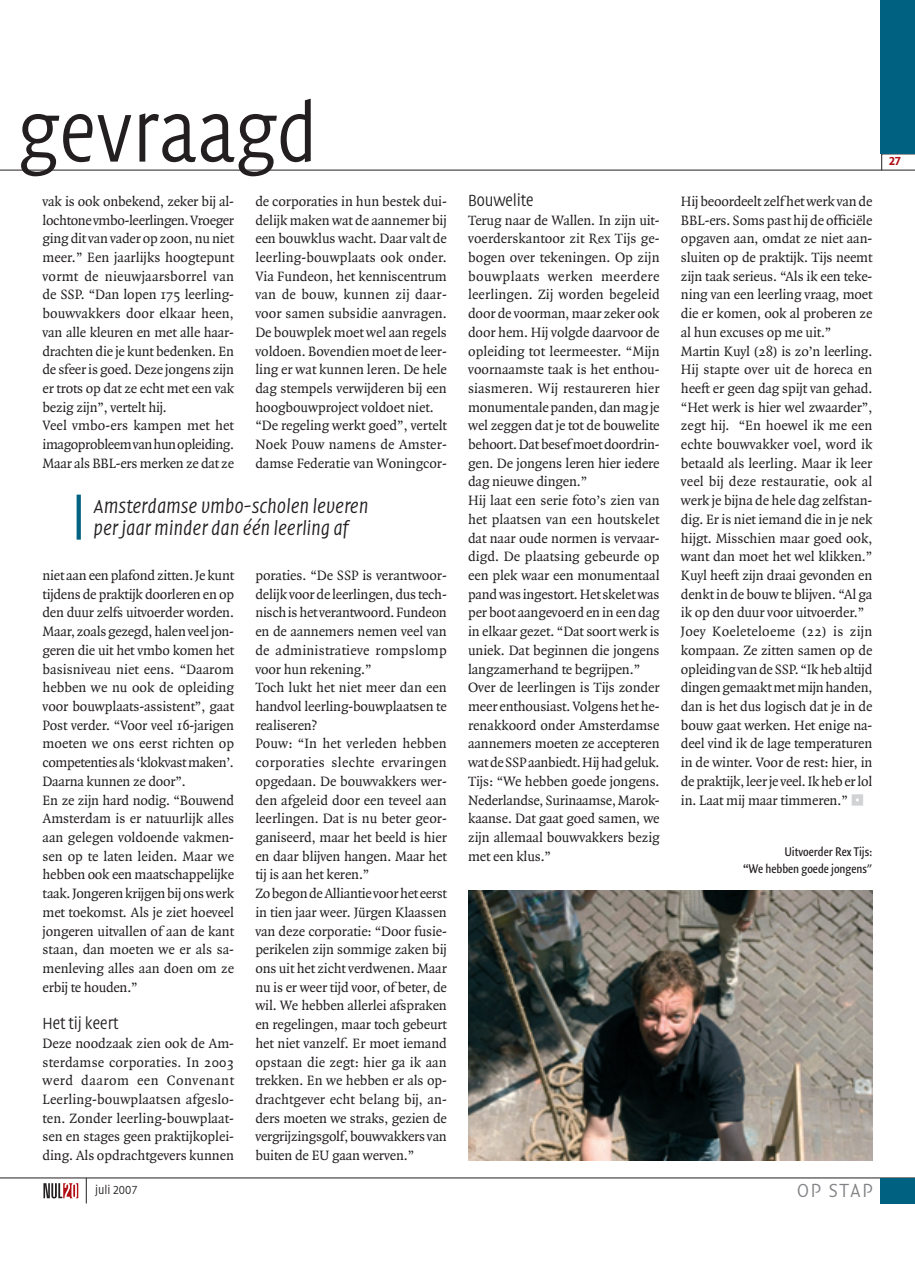
<style>
.page{position:relative;width:915px;height:1263px;background:#fff}
.page>*{position:absolute;margin:0;border:0;box-sizing:border-box;transform-origin:0 0}
.t1{font:300 81px "Quadraat Head";letter-spacing:-.005em;color:#231f20}
.t2{font:italic 300 19.5px/22.5px "Quadraat Head";letter-spacing:-.005em;color:#231f20}
.t3{font:300 19.5px "Quadraat Head";letter-spacing:.085em;color:#808285}
.t4{font:300 16.5px "Quadraat Head";letter-spacing:-.005em;color:#231f20}
.t5{font:14.55px/18.8px "Quadraat";letter-spacing:-.01em;color:#231f20}
.t6{font:13.5px/16.5px "Quadraat Sans Con";letter-spacing:-.005em;color:#231f20;text-align:right}
.t7{font:300 12px "Quadraat Head";letter-spacing:-.005em;color:#231f20}
.t8{font:700 12px "Quadraat Head";color:#b10d15}
</style>
<div class="page">
<hr style="left:0;top:170px;width:914px;height:1px;background:#231f20">
<hr style="left:0;top:1177px;width:914px;height:1px;background:#231f20">
<svg style="left:880px;top:154px;width:34px;height:17px"></svg>
<svg style="left:86px;top:1178px;width:1px;height:25px"></svg>
<svg style="left:43px;top:1183px;width:35px;height:15px"></svg>
<svg style="left:77px;top:495px;width:4px;height:22px"></svg>
<svg style="left:77px;top:517px;width:4px;height:23px"></svg>
<div style="left:880px;top:0;width:34px;height:154px;background:#006180"></div>
<div style="left:880px;top:1178px;width:34px;height:25px;background:#006180"></div>
<img style="left:468px;top:890px;width:404px;height:270px">
<h1 class="t1" style="left:18px;top:99px;width:301px">gevraagd</h1>
<p class="t5" style="left:43px;top:193px;width:193px">vak is ook onbekend, zeker bij al&shy;lochtone vmbo-leerlingen. Vroeger ging dit van vader op zoon, nu niet meer.” Een jaarlijks hoogtepunt vormt de nieuwjaarsborrel van de SSP. “Dan lopen 175 leerling&shy;bouwvakkers door elkaar heen, van alle kleuren en met alle haar&shy;drachten die je kunt bedenken. En de sfeer is goed. Deze jongens zijn er trots op dat ze echt met een vak bezig zijn”, vertelt hij.<br>Veel vmbo-ers kampen met het imagoprobleem van hun opleiding.<br>Maar als BBL-ers merken ze dat ze</p>
<p class="t5" style="left:255px;top:193px;width:193px">de corporaties in hun bestek dui&shy;delijk maken wat de aannemer bij een bouwklus wacht. Daar valt de leerling-bouwplaats ook onder.<br>Via Fundeon, het kenniscentrum van de bouw, kunnen zij daar&shy;voor samen subsidie aanvragen.<br>De bouwplek moet wel aan regels voldoen. Bovendien moet de leer&shy;ling er wat kunnen leren. De hele dag stempels verwijderen bij een hoogbouwproject voldoet niet. “De regeling werkt goed”, vertelt<br>Noek Pouw namens de Amster&shy;damse Federatie van Woningcor-</p>
<h2 class="t2" style="left:94px;top:496px;width:276px">Amsterdamse vmbo-scholen leveren per jaar minder dan één leerling af</h2>
<p class="t5" style="left:43px;top:567px;width:193px">niet aan een plafond zitten. Je kunt tijdens de praktijk doorleren en op den duur zelfs uitvoerder worden.<br>Maar, zoals gezegd, halen veel jon&shy;geren die uit het vmbo komen het basisniveau niet eens. “Daarom hebben we nu ook de opleiding voor bouwplaats-assistent”, gaat<br>Post verder. “Voor veel 16-jarigen moeten we ons eerst richten op competenties als ‘klokvast maken’.<br>Daarna kunnen ze door”.<br>En ze zijn hard nodig. “Bouwend<br>Amsterdam is er natuurlijk alles aan gelegen voldoende vakmen&shy;sen op te laten leiden. Maar we hebben ook een maatschappelijke taak. Jongeren krijgen bij ons werk met toekomst. Als je ziet hoeveel jongeren uitvallen of aan de kant staan, dan moeten we er als sa&shy;menleving alles aan doen om ze erbij te houden.”</p>
<p class="t4" style="left:43px;top:1016px;width:77px">Het tij keert</p>
<p class="t5" style="left:43px;top:1035px;width:193px;text-align:justify">Deze noodzaak zien ook de Am&shy;sterdamse corporaties. In 2003 werd daarom een Convenant Leerling-bouwplaatsen afgeslo&shy;ten. Zonder leerling-bouwplaat&shy;sen en stages geen praktijkoplei&shy;ding. Als opdrachtgevers kunnen</p>
<p class="t7" style="left:95px;top:1185px;width:44px">juli 2007</p>
<p class="t5" style="left:255px;top:567px;width:193px">poraties. “De SSP is verantwoor&shy;delijk voor de leerlingen, dus tech&shy;nisch is het verantwoord. Fundeon en de aannemers nemen veel van de administratieve rompslomp voor hun rekening.”<br>Toch lukt het niet meer dan een handvol leerling-bouwplaatsen te realiseren?<br>Pouw: “In het verleden hebben corporaties slechte ervaringen opgedaan. De bouwvakkers wer&shy;den afgeleid door een teveel aan leerlingen. Dat is nu beter geor&shy;ganiseerd, maar het beeld is hier en daar blijven hangen. Maar het tij is aan het keren.”<br>Zo begon de Alliantie voor het eerst in tien jaar weer. Jürgen Klaassen van deze corporatie: “Door fusie&shy;perikelen zijn sommige zaken bij ons uit het zicht verdwenen. Maar nu is er weer tijd voor, of beter, de wil. We hebben allerlei afspraken en regelingen, maar toch gebeurt het niet vanzelf. Er moet iemand opstaan die zegt: hier ga ik aan trekken. En we hebben er als op&shy;drachtgever echt belang bij, an&shy;ders moeten we straks, gezien de vergrijzingsgolf, bouwvakkers van buiten de EU gaan werven.”</p>
<p class="t4" style="left:468px;top:193px;width:67px">Bouwelite</p>
<p class="t5" style="left:468px;top:212px;width:193px">Terug naar de Wallen. In zijn uit&shy;voerderskantoor zit Rex Tijs ge&shy;bogen over tekeningen. Op zijn bouwplaats werken meerdere leerlingen. Zij worden begeleid door de voorman, maar zeker ook door hem. Hij volgde daarvoor de opleiding tot leermeester. “Mijn voornaamste taak is het enthou&shy;siasmeren. Wij restaureren hier monumentale panden, dan mag je wel zeggen dat je tot de bouwelite behoort. Dat besef moet doordrin&shy;gen. De jongens leren hier iedere dag nieuwe dingen.”<br>Hij laat een serie foto’s zien van het plaatsen van een houtskelet dat naar oude normen is vervaar&shy;digd. De plaatsing gebeurde op een plek waar een monumentaal pand was ingestort. Het skelet was per boot aangevoerd en in een dag in elkaar gezet. “Dat soort werk is uniek. Dat beginnen die jongens langzamerhand te begrijpen.”<br>Over de leerlingen is Tijs zonder meer enthousiast. Volgens het he&shy;renakkoord onder Amsterdamse aannemers moeten ze accepteren wat de SSP aanbiedt. Hij had geluk.<br>Tijs: “We hebben goede jongens.<br>Nederlandse, Surinaamse, Marok&shy;kaanse. Dat gaat goed samen, we zijn allemaal bouwvakkers bezig met een klus.”</p>
<p class="t5" style="left:680px;top:193px;width:193px">Hij beoordeelt zelf het werk van de<br>BBL-ers. Soms past hij de officiële opgaven aan, omdat ze niet aan&shy;sluiten op de praktijk. Tijs neemt zijn taak serieus. “Als ik een teke&shy;ning van een leerling vraag, moet die er komen, ook al proberen ze al hun excuses op me uit.”<br>Martin Kuyl (28) is zo’n leerling.<br>Hij stapte over uit de horeca en heeft er geen dag spijt van gehad. “Het werk is hier wel zwaarder”, zegt hij. “En hoewel ik me een echte bouwvakker voel, word ik betaald als leerling. Maar ik leer veel bij deze restauratie, ook al werk je bijna de hele dag zelfstan&shy;dig. Er is niet iemand die in je nek hijgt. Misschien maar goed ook, want dan moet het wel klikken.”<br>Kuyl heeft zijn draai gevonden en denkt in de bouw te blijven. “Al ga ik op den duur voor uitvoerder.”<br>Joey Koeleteloeme (22) is zijn kompaan. Ze zitten samen op de opleiding van de SSP. “Ik heb altijd dingen gemaakt met mijn handen, dan is het dus logisch dat je in de bouw gaat werken. Het enige na&shy;deel vind ik de lage temperaturen in de winter. Voor de rest: hier, in de praktijk, leer je veel. Ik heb er lol in. Laat mij maar timmeren.” <sub>z</sub></p>
<p class="t6" style="left:742px;top:845px;width:131px">Uitvoerder Rex Tijs:<br>“We hebben goede jongens"</p>
<p class="t8" style="left:888px;top:156px;width:14px">27</p>
<h2 class="t3" style="left:796px;top:1181px;width:78px">OP STAP</h2>
</div>
